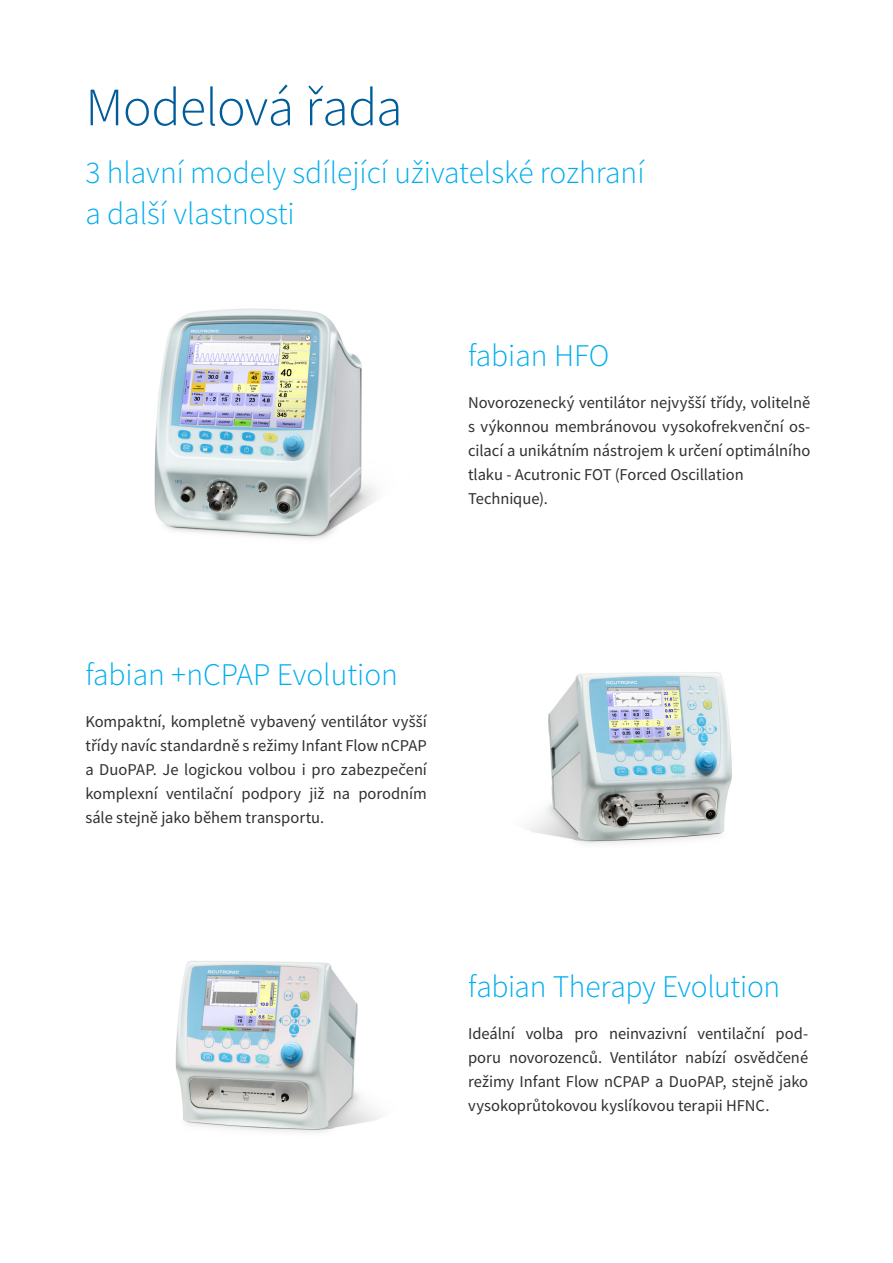
<style>
.page{position:relative;width:893px;height:1263px;background:#fff}
.page>*{position:absolute;margin:0;border:0;box-sizing:border-box;transform-origin:0 0}
.t1{font:300 54px "Source Sans Pro";letter-spacing:-.015em;color:#005d9c}
.t2{font:300 31.5px "Source Sans Pro";color:#00aeef}
.t3{font:16.5px/24px "Source Sans Pro";letter-spacing:-.005em;color:#312f30;text-align:justify}
</style>
<div class="page">
<img style="left:154px;top:308px;width:222px;height:231px">
<img style="left:528px;top:672px;width:204px;height:172px">
<img style="left:175px;top:961px;width:205px;height:172px">
<p class="t1" style="left:85px;top:74px;width:319px">Modelová řada</p>
<p class="t2" style="left:85px;top:153px;width:561px">3 hlavní modely sdílející uživatelské rozhraní</p>
<p class="t2" style="left:85px;top:194px;width:211px">a další vlastnosti</p>
<p class="t2" style="left:468px;top:336px;width:143px">fabian HFO</p>
<p class="t3" style="left:468px;top:390px;width:344px">Novorozenecký ventilátor nejvyšší třídy, volitelně s výkonnou membránovou vysokofrekvenční os&shy;cilací a unikátním nástrojem k určení optimálního tlaku - Acutronic FOT (Forced Oscillation</p>
<p class="t3" style="left:468px;top:486px;width:81px">Technique).</p>
<p class="t2" style="left:85px;top:655px;width:314px">fabian +nCPAP Evolution</p>
<p class="t3" style="left:85px;top:710px;width:343px">Kompaktní, kompletně vybavený ventilátor vyšší třídy navíc standardně s režimy Infant Flow nCPAP a DuoPAP. Je logickou volbou i pro zabezpečení komplexní ventilační podpory již na porodním sále stejně jako během transportu.</p>
<p class="t2" style="left:468px;top:967px;width:314px">fabian Therapy Evolution</p>
<p class="t3" style="left:468px;top:1021px;width:342px">Ideální volba pro neinvazivní ventilační pod&shy;poru novorozenců. Ventilátor nabízí osvědčené režimy Infant Flow nCPAP a DuoPAP, stejně jako vysokoprůtokovou kyslíkovou terapii HFNC.</p>
</div>
